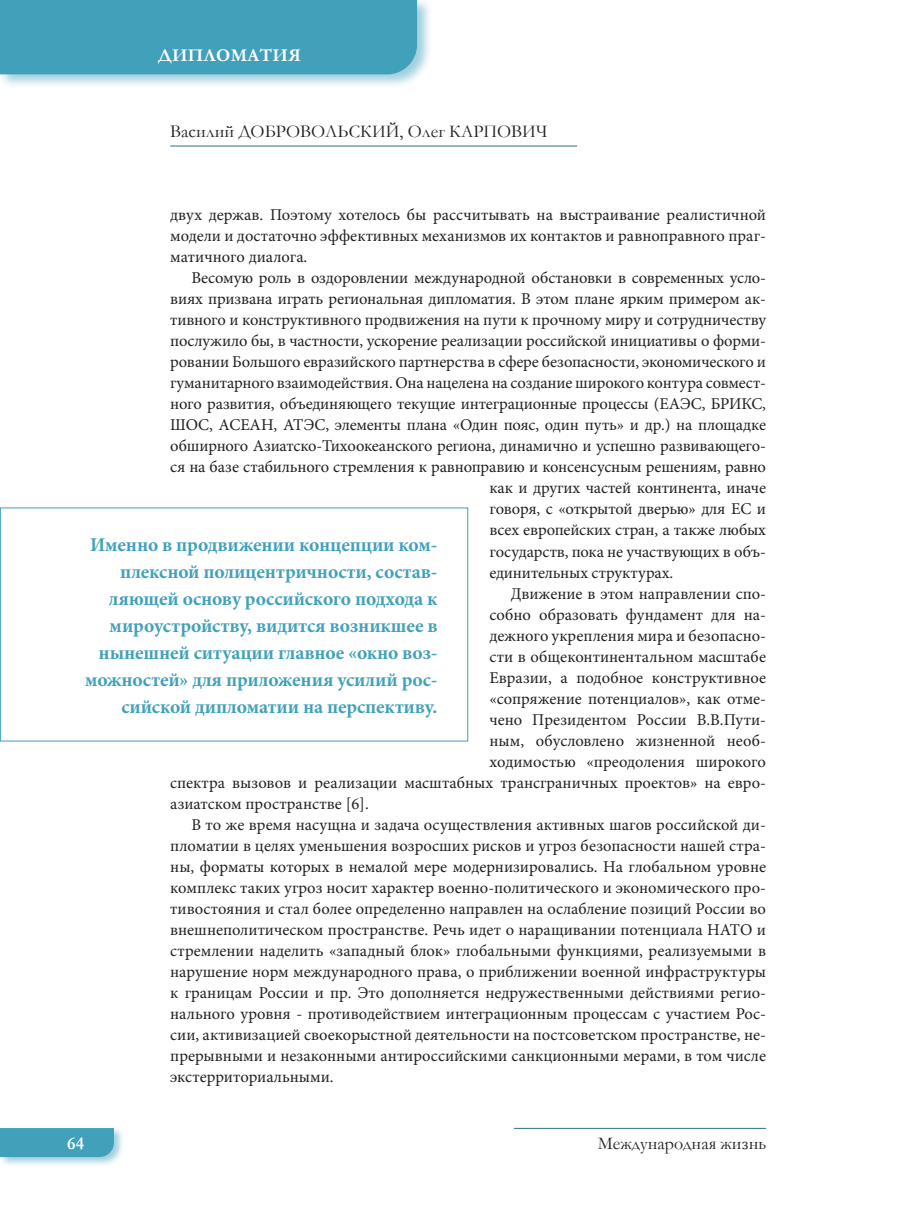
<style>
.page{position:relative;width:915px;height:1212px;background:#fff}
.page>*{position:absolute;margin:0;border:0;box-sizing:border-box;transform-origin:0 0}
.Врезка_левая{font:700 19.5px/27px "Minion Pro";letter-spacing:-.01em;color:#42a1ba;text-align:right}
.t1{font:18px "Garamond";color:#231f20}
.t2{font:700 18px "Garamond";letter-spacing:.02em;color:#fff}
.Основной_текст{font:16.5px/21px "Minion Pro";letter-spacing:-.005em;color:#231f20;text-align:justify}
</style>
<div class="page">
<div style="left:0;top:1126px;width:125px;height:41px;background:#42a1ba;opacity:.5"></div>
<div style="left:0;top:1128px;width:114px;height:29px;background:#42a1ba"></div>
<hr style="left:514px;top:1128px;width:251px;height:1px;background:#2a7588">
<div style="left:0;top:0;width:432px;height:88px;background:#42a1ba;opacity:.5"></div>
<div style="left:0;top:0;width:417px;height:74px;background:#42a1ba"></div>
<hr style="left:170px;top:146px;width:407px;height:1px;background:#2a7588">
<div style="left:0;top:507px;width:468px;height:234px;border:1px solid #42a1ba"></div>
<p class="t2" style="left:158px;top:43px;width:144px">ДИПЛОМАТИЯ</p>
<p class="t1" style="left:170px;top:119px;width:379px">Василий ДОБРОВОЛЬСКИЙ, Олег КАРПОВИЧ</p>
<p class="Основной_текст" style="left:170px;top:205px;width:597px">двух держав. Поэтому хотелось бы рассчитывать на выстраивание реалистичной модели и достаточно эффективных механизмов их контактов и равноправного праг&shy;матичного диалога.</p>
<p class="Основной_текст" style="left:191px;top:268px;width:576px">Весомую роль в оздоровлении международной обстановки в современных усло-</p>
<p class="Основной_текст" style="left:170px;top:289px;width:597px">виях призвана играть региональная дипломатия. В этом плане ярким примером ак-</p>
<p class="Основной_текст" style="left:170px;top:310px;width:597px">тивного и конструктивного продвижения на пути к прочному миру и сотрудничеству</p>
<p class="Основной_текст" style="left:170px;top:331px;width:597px">послужило бы, в частности, ускорение реализации российской инициативы о форми-</p>
<p class="Основной_текст" style="left:170px;top:352px;width:597px">ровании Большого евразийского партнерства в сфере безопасности, экономического и</p>
<p class="Основной_текст" style="left:170px;top:373px;width:597px">гуманитарного взаимодействия. Она нацелена на создание широкого контура совмест-</p>
<p class="Основной_текст" style="left:170px;top:394px;width:597px">ного развития, объединяющего текущие интеграционные процессы (ЕАЭС, БРИКС,</p>
<p class="Основной_текст" style="left:170px;top:415px;width:597px">ШОС, АСЕАН, АТЭС, элементы плана «Один пояс, один путь» и др.) на площадке</p>
<p class="Основной_текст" style="left:170px;top:436px;width:597px">обширного Азиатско-Тихоокеанского региона, динамично и успешно развивающего-</p>
<p class="Основной_текст" style="left:170px;top:457px;width:597px">ся на базе стабильного стремления к равноправию и консенсусным решениям, равно</p>
<p class="Основной_текст" style="left:489px;top:478px;width:278px">как и других частей континента, иначе</p>
<p class="Основной_текст" style="left:489px;top:499px;width:278px">говоря, с «открытой дверью» для ЕС и</p>
<p class="Основной_текст" style="left:489px;top:520px;width:278px">всех европейских стран, а также любых</p>
<p class="Основной_текст" style="left:489px;top:541px;width:278px">государств, пока не участвующих в объ-</p>
<p class="Основной_текст" style="left:489px;top:562px;width:185px">единительных структурах.</p>
<p class="Основной_текст" style="left:510px;top:583px;width:257px">Движение в этом направлении спо-</p>
<p class="Основной_текст" style="left:489px;top:604px;width:278px">собно образовать фундамент для на-</p>
<p class="Основной_текст" style="left:489px;top:625px;width:278px">дежного укрепления мира и безопасно-</p>
<p class="Основной_текст" style="left:489px;top:646px;width:278px">сти в общеконтинентальном масштабе</p>
<p class="Основной_текст" style="left:489px;top:667px;width:278px">Евразии, а подобное конструктивное</p>
<p class="Основной_текст" style="left:489px;top:688px;width:278px">«сопряжение потенциалов», как отме-</p>
<p class="Основной_текст" style="left:489px;top:709px;width:278px">чено Президентом России В.В.Пути-</p>
<p class="Основной_текст" style="left:489px;top:730px;width:278px">ным, обусловлено жизненной необ-</p>
<p class="Основной_текст" style="left:489px;top:751px;width:278px">ходимостью «преодоления широкого</p>
<p class="Основной_текст" style="left:170px;top:772px;width:597px">спектра вызовов и реализации масштабных трансграничных проектов» на евро-</p>
<p class="Основной_текст" style="left:170px;top:793px;width:200px">азиатском пространстве [6].</p>
<p class="Основной_текст" style="left:170px;top:814px;width:597px;text-indent:21px">В то же время насущна и задача осуществления активных шагов российской ди&shy;пломатии в целях уменьшения возросших рисков и угроз безопасности нашей стра&shy;ны, форматы которых в немалой мере модернизировались. На глобальном уровне комплекс таких угроз носит характер военно-политического и экономического про&shy;тивостояния и стал более определенно направлен на ослабление позиций России во внешнеполитическом пространстве. Речь идет о наращивании потенциала НАТО и стремлении наделить «западный блок» глобальными функциями, реализуемыми в нарушение норм международного права, о приближении военной инфраструктуры к границам России и пр. Это дополняется недружественными действиями регио&shy;нального уровня - противодействием интеграционным процессам с участием Рос&shy;сии, активизацией своекорыстной деятельности на постсоветском пространстве, не&shy;прерывными и незаконными антироссийскими санкционными мерами, в том числе экстерриториальными.</p>
<p class="Врезка_левая" style="left:85px;top:531px;width:354px">Именно в продвижении концепции ком&shy;плексной полицентричности, состав&shy;ляющей основу российского подхода к мироустройству, видится возникшее в нынешней ситуации главное «окно воз&shy;можностей» для приложения усилий рос&shy;сийской дипломатии на перспективу.</p>
<p class="t2" style="left:67px;top:1131px;width:18px">64</p>
<p class="t1" style="left:597px;top:1131px;width:170px">Международная жизнь</p>
</div>
